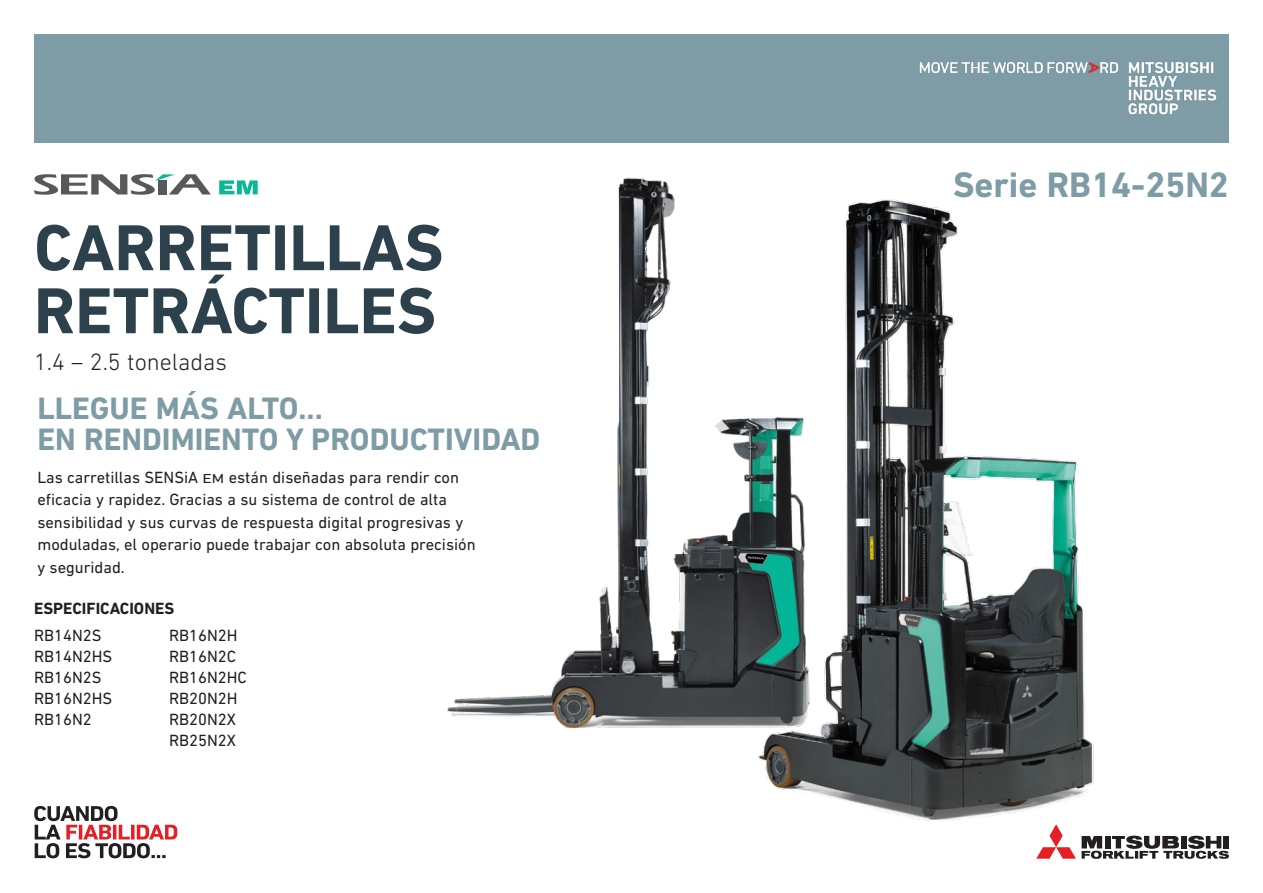
<style>
.page{position:relative;width:1263px;height:893px;background:#fff}
.page>*{position:absolute;margin:0;border:0;box-sizing:border-box;transform-origin:0 0}
.t1{font:700 66px/63px "DIN Next LT Pro";color:#2c414c}
.t2{font:700 36px "DIN Next LT Pro";color:#7e9ca5}
.t3{font:700 31.5px/31.5px "DIN Next LT Pro";color:#7e9ca5}
.t4{font:300 24px "DIN Next LT Pro";color:#231f20}
.t5{font:16.5px/21px "DIN Next LT Pro";color:#231f20}
.t6{font:700 16.5px "DIN Next LT Pro";color:#231f20}
.s1{font-size:13.2px}
</style>
<div class="page">
<img style="left:447px;top:178px;width:304px;height:551px">
<svg style="left:34px;top:174px;width:177px;height:21px"></svg>
<svg style="left:219px;top:180px;width:39px;height:14px"></svg>
<img style="left:751px;top:199px;width:343px;height:621px">
<svg style="left:1036px;top:824px;width:193px;height:35px"></svg>
<div style="left:34px;top:34px;width:1195px;height:108px;background:#7e9ca5"></div>
<img style="left:919px;top:62px;width:298px;height:53px">
<svg style="left:34px;top:806px;width:143px;height:52px"></svg>
<h1 class="t1" style="left:34px;top:216px;width:411px">CARRETILLAS<br>RETRÁCTILES</h1>
<h3 class="t4" style="left:34px;top:348px;width:195px">1.4 – 2.5 toneladas</h3>
<h3 class="t3" style="left:37px;top:392px;width:505px">LLEGUE MÁS ALTO...<br>EN RENDIMIENTO Y PRODUCTIVIDAD</h3>
<p class="t5" style="left:37px;top:466px;width:440px;line-height:22.5px">Las carretillas SENSiA <span class="s1">EM</span> están diseñadas para rendir con eficacia y rapidez. Gracias a su sistema de control de alta sensibilidad y sus curvas de respuesta digital progresivas y moduladas, el operario puede trabajar con absoluta precisión y seguridad.</p>
<p class="t6" style="left:34px;top:599px;width:142px">ESPECIFICACIONES</p>
<p class="t5" style="left:34px;top:625px;width:80px">RB14N2S<br>RB14N2HS<br>RB16N2S<br>RB16N2HS<br>RB16N2</p>
<p class="t5" style="left:169px;top:625px;width:79px">RB16N2H<br>RB16N2C<br>RB16N2HC<br>RB20N2H<br>RB20N2X<br>RB25N2X</p>
<h2 class="t2" style="left:953px;top:164px;width:277px">Serie RB14-25N2</h2>
</div>
